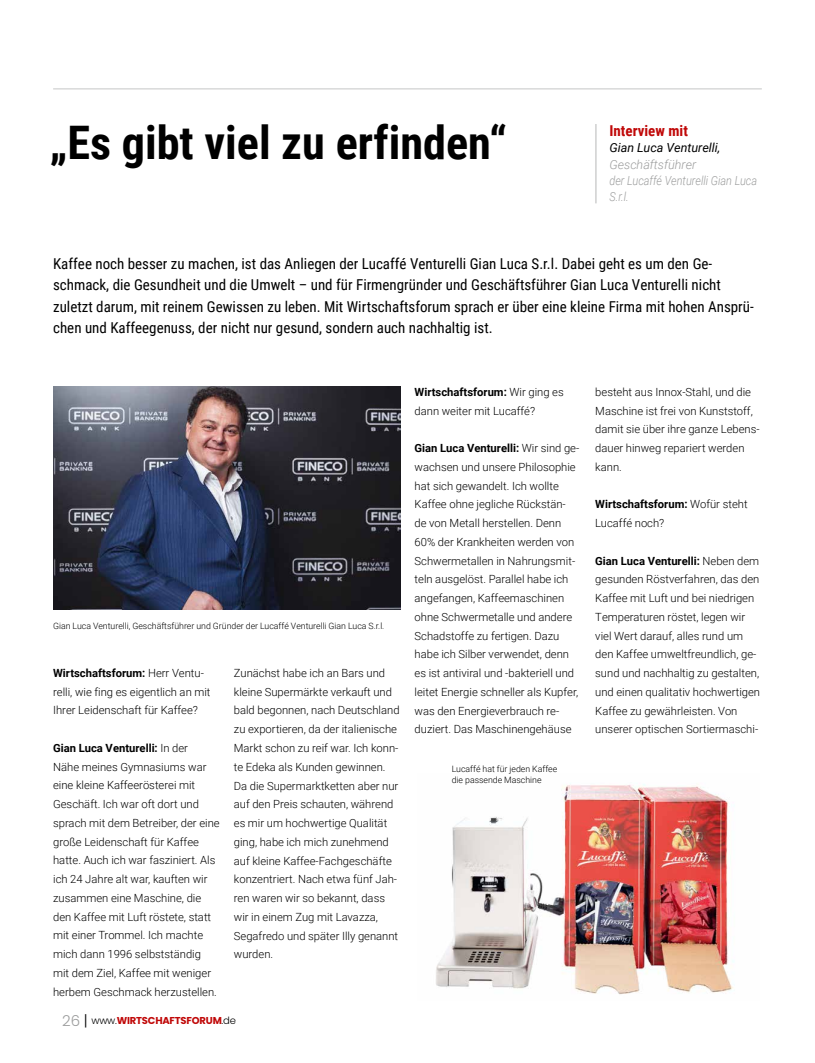
<style>
.page{position:relative;width:815px;height:1063px;background:#fff}
.page>*{position:absolute;margin:0;border:0;box-sizing:border-box;transform-origin:0 0}
.t1{font:700 46.25px "Roboto Condensed";color:#000}
.t2{font:15px/21.2px "Roboto Condensed";color:#000}
.t3{font:700 15px "Roboto Condensed";color:#c00808}
.t4{font:italic 300 12.5px/16.2px "Roboto";color:#9c9d9d}
.t5{font:italic 12.5px "Roboto";color:#000}
.t6{font:300 11.25px/18.8px "Roboto";color:#000}
.t7{font:700 10px "Poppins";letter-spacing:-.02em;color:#c00808}
.t8{font:300 8.75px/11.2px "Roboto";color:#000}
.s1{font-weight:700}
.s2{font-weight:300;font-size:15px;color:#9c9d9d}
.s3{font-weight:300;font-size:15px;color:#000}
.s4{font-weight:300;color:#000}
</style>
<div class="page">
<img style="left:436px;top:784px;width:298px;height:211px">
<hr style="left:53px;top:89px;width:709px;height:1px;background:#c5c6c6">
<img style="left:53px;top:386px;width:347px;height:223px">
<hr style="left:595px;top:124px;width:2px;height:79px;background:#c5c6c6">
<h1 class="t1" style="left:50px;top:110px;width:459px">„Es gibt viel zu erfinden“</h1>
<h2 class="t3" style="left:609px;top:120px;width:80px">Interview mit</h2>
<p class="t5" style="left:609px;top:139px;width:112px">Gian Luca Venturelli,</p>
<p class="t4" style="left:609px;top:156px;width:149px">Geschäftsführer<br>der Lucaffé Venturelli Gian Luca<br>S.r.l.</p>
<p class="t2" style="left:53px;top:253px;width:702px">Kaffee noch besser zu machen, ist das Anliegen der Lucaffé Venturelli Gian Luca S.r.l. Dabei geht es um den Ge&shy;schmack, die Gesundheit und die Umwelt – und für Firmengründer und Geschäftsführer Gian Luca Venturelli nicht zuletzt darum, mit reinem Gewissen zu leben. Mit Wirtschaftsforum sprach er über eine kleine Firma mit hohen Ansprü&shy;chen und Kaffeegenuss, der nicht nur gesund, sondern auch nachhaltig ist.</p>
<p class="t8" style="left:53px;top:620px;width:333px">Gian Luca Venturelli, Geschäftsführer und Gründer der Lucaffé Venturelli Gian Luca S.r.l.</p>
<p class="t6" style="left:53px;top:663px;width:159px"><span class="s1">Wirtschaftsforum:</span> Herr Ventu&shy;relli, wie fing es eigentlich an mit<br>Ihrer Leidenschaft für Kaffee?</p>
<p class="t6" style="left:53px;top:738px;width:168px"><span class="s1">Gian Luca Venturelli:</span> In der<br>Nähe meines Gymnasiums war eine kleine Kaffeerösterei mit<br>Geschäft. Ich war oft dort und sprach mit dem Betreiber, der eine große Leidenschaft für Kaffee hatte. Auch ich war fasziniert. Als ich 24 Jahre alt war, kauften wir zusammen eine Maschine, die den Kaffee mit Luft röstete, statt mit einer Trommel. Ich machte mich dann 1996 selbstständig mit dem Ziel, Kaffee mit weniger herbem Geschmack herzustellen.</p>
<p class="t6" style="left:234px;top:663px;width:167px">Zunächst habe ich an Bars und kleine Supermärkte verkauft und bald begonnen, nach Deutschland zu exportieren, da der italienische<br>Markt schon zu reif war. Ich konn&shy;te Edeka als Kunden gewinnen.<br>Da die Supermarktketten aber nur auf den Preis schauten, während es mir um hochwertige Qualität ging, habe ich mich zunehmend auf kleine Kaffee-Fachgeschäfte konzentriert. Nach etwa fünf Jah&shy;ren waren wir so bekannt, dass wir in einem Zug mit Lavazza,<br>Segafredo und später Illy genannt wurden.</p>
<p class="t7" style="left:62px;top:1015px;width:175px"><span class="s2">26</span> <span class="s3">|</span> <span class="s4">www.</span>WIRTSCHAFTSFORUM<span class="s4">.de</span></p>
<p class="t6" style="left:415px;top:382px;width:151px"><span class="s1">Wirtschaftsforum:</span> Wir ging es dann weiter mit Lucaffé?</p>
<p class="t6" style="left:415px;top:438px;width:166px"><span class="s1">Gian Luca Venturelli:</span> Wir sind ge&shy;wachsen und unsere Philosophie hat sich gewandelt. Ich wollte<br>Kaffee ohne jegliche Rückstän&shy;de von Metall herstellen. Denn<br>60% der Krankheiten werden von<br>Schwermetallen in Nahrungsmit&shy;teln ausgelöst. Parallel habe ich angefangen, Kaffeemaschinen ohne Schwermetalle und andere<br>Schadstoffe zu fertigen. Dazu habe ich Silber verwendet, denn es ist antiviral und -bakteriell und leitet Energie schneller als Kupfer, was den Energieverbrauch re&shy;duziert. Das Maschinengehäuse</p>
<p class="t8" style="left:452px;top:763px;width:107px">Lucaffé hat für jeden Kaffee die passende Maschine</p>
<p class="t6" style="left:595px;top:382px;width:166px">besteht aus Innox-Stahl, und die<br>Maschine ist frei von Kunststoff, damit sie über ihre ganze Lebens&shy;dauer hinweg repariert werden kann.</p>
<p class="t6" style="left:595px;top:495px;width:154px"><span class="s1">Wirtschaftsforum:</span> Wofür steht<br>Lucaffé noch?</p>
<p class="t6" style="left:595px;top:551px;width:166px"><span class="s1">Gian Luca Venturelli:</span> Neben dem gesunden Röstverfahren, das den<br>Kaffee mit Luft und bei niedrigen<br>Temperaturen röstet, legen wir viel Wert darauf, alles rund um den Kaffee umweltfreundlich, ge&shy;sund und nachhaltig zu gestalten, und einen qualitativ hochwertigen<br>Kaffee zu gewährleisten. Von unserer optischen Sortiermaschi-</p>
</div>
